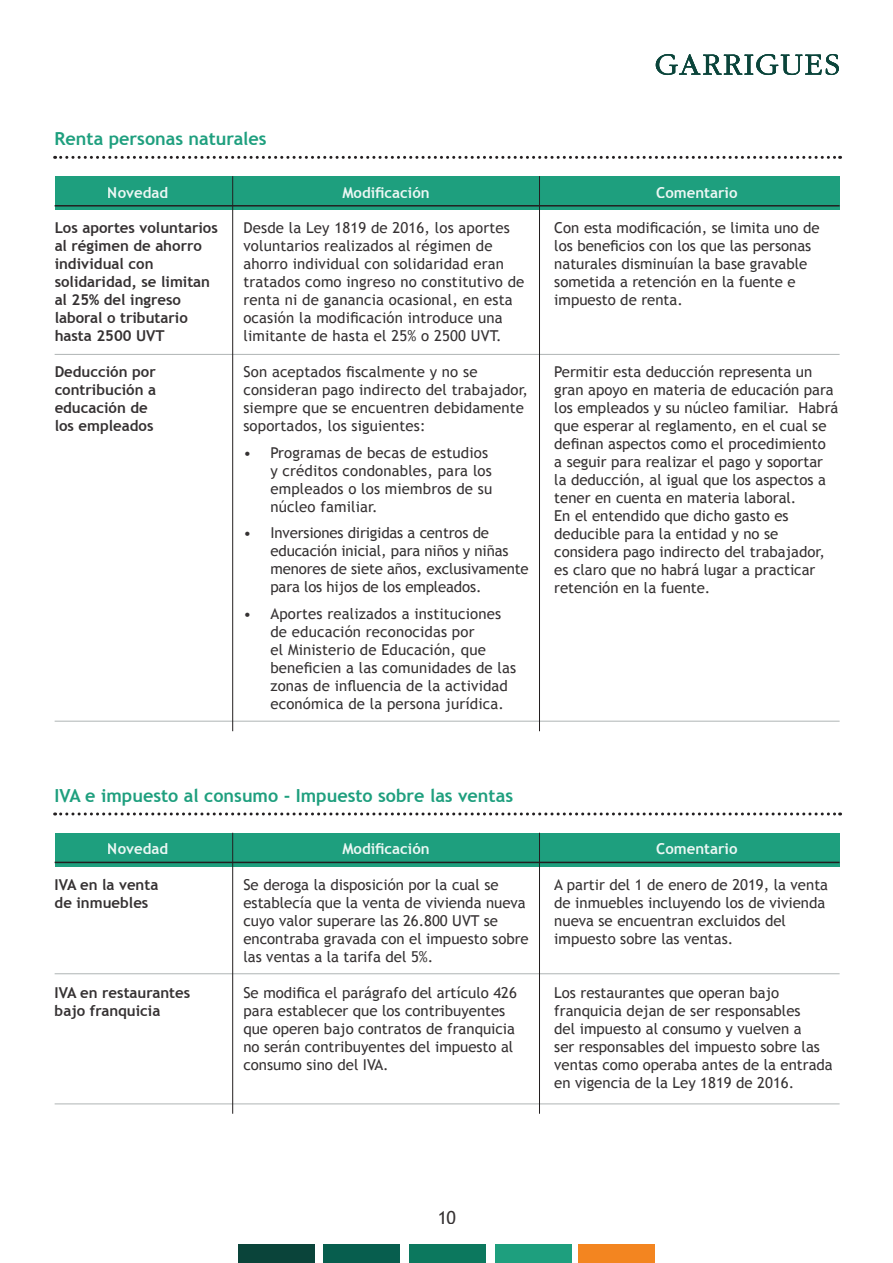
<style>
.page{position:relative;width:893px;height:1263px;background:#fff}
.page>*{position:absolute;margin:0;border:0;box-sizing:border-box;transform-origin:0 0}
.t1{font:700 18px "Trebuchet MS";color:#1e9f7e}
.t2{font:18px "Trebuchet MS";color:#231f20}
.t3{font:15px/18px "Trebuchet MS";color:#231f20}
.t4{font:700 15px/18px "Trebuchet MS";color:#231f20}
.t5{font:700 15px "Trebuchet MS";color:#fff}
</style>
<div class="page">
<div style="left:579px;top:1244px;width:76px;height:19px;background:#f38520"></div>
<div style="left:495px;top:1244px;width:77px;height:19px;background:#1e9f7e"></div>
<div style="left:410px;top:1244px;width:76px;height:19px;background:#0c785e"></div>
<div style="left:324px;top:1244px;width:76px;height:19px;background:#075e4e"></div>
<div style="left:238px;top:1244px;width:76px;height:19px;background:#0a443a"></div>
<svg style="left:656px;top:54px;width:183px;height:21px"></svg>
<div style="left:55px;top:176px;width:785px;height:34px;background:#1e9f7e"></div>
<div style="left:55px;top:833px;width:785px;height:33px;background:#1e9f7e"></div>
<hr style="left:55px;top:354px;width:785px;height:1px;background:#afb4b4">
<hr style="left:55px;top:973px;width:785px;height:1px;background:#afb4b4">
<hr style="left:55px;top:1103px;width:785px;height:1px;background:#afb4b4">
<hr style="left:55px;top:721px;width:785px;height:1px;background:#afb4b4">
<hr style="left:55px;top:205px;width:785px;height:2px;background:#231f20">
<hr style="left:55px;top:862px;width:785px;height:1px;background:#231f20">
<svg style="left:55px;top:156px;width:786px;height:3px"></svg>
<svg style="left:55px;top:812px;width:786px;height:3px"></svg>
<hr style="left:232px;top:176px;width:1px;height:555px;background:#231f20">
<hr style="left:232px;top:833px;width:1px;height:281px;background:#231f20">
<hr style="left:539px;top:176px;width:1px;height:555px;background:#231f20">
<hr style="left:539px;top:833px;width:1px;height:281px;background:#231f20">
<p class="t1" style="left:55px;top:128px;width:214px">Renta personas naturales</p>
<p class="t5" style="left:108px;top:183px;width:62px">Novedad</p>
<p class="t5" style="left:342px;top:183px;width:89px">Modificación</p>
<p class="t5" style="left:656px;top:183px;width:83px">Comentario</p>
<p class="t4" style="left:55px;top:219px;width:165px">Los aportes voluntarios al régimen de ahorro individual con solidaridad, se limitan al 25% del ingreso laboral o tributario hasta 2500 UVT</p>
<p class="t4" style="left:55px;top:363px;width:103px">Deducción por contribución a educación de los empleados</p>
<p class="t3" style="left:243px;top:219px;width:282px">Desde la Ley 1819 de 2016, los aportes voluntarios realizados al régimen de ahorro individual con solidaridad eran tratados como ingreso no constitutivo de renta ni de ganancia ocasional, en esta ocasión la modificación introduce una limitante de hasta el 25% o 2500 UVT.</p>
<p class="t3" style="left:243px;top:363px;width:286px">Son aceptados fiscalmente y no se consideran pago indirecto del trabajador, siempre que se encuentren debidamente soportados, los siguientes:</p>
<p class="t3" style="left:270px;top:444px;width:223px;text-indent:-27px">• Programas de becas de estudios y créditos condonables, para los empleados o los miembros de su núcleo familiar.</p>
<p class="t3" style="left:270px;top:524px;width:260px;text-indent:-27px">• Inversiones dirigidas a centros de educación inicial, para niños y niñas menores de siete años, exclusivamente para los hijos de los empleados.</p>
<p class="t3" style="left:270px;top:605px;width:247px;text-indent:-27px">• Aportes realizados a instituciones de educación reconocidas por<br>el Ministerio de Educación, que beneficien a las comunidades de las zonas de influencia de la actividad económica de la persona jurídica.</p>
<p class="t3" style="left:554px;top:219px;width:267px">Con esta modificación, se limita uno de los beneficios con los que las personas naturales disminuían la base gravable sometida a retención en la fuente e impuesto de renta.</p>
<p class="t3" style="left:554px;top:363px;width:286px">Permitir esta deducción representa un gran apoyo en materia de educación para los empleados y su núcleo familiar. Habrá que esperar al reglamento, en el cual se definan aspectos como el procedimiento<br>a seguir para realizar el pago y soportar la deducción, al igual que los aspectos a tener en cuenta en materia laboral.<br>En el entendido que dicho gasto es deducible para la entidad y no se considera pago indirecto del trabajador, es claro que no habrá lugar a practicar retención en la fuente.</p>
<p class="t1" style="left:55px;top:784px;width:460px">IVA e impuesto al consumo - Impuesto sobre las ventas</p>
<p class="t5" style="left:108px;top:840px;width:62px">Novedad</p>
<p class="t4" style="left:55px;top:876px;width:105px">IVA en la venta de inmuebles</p>
<p class="t4" style="left:55px;top:984px;width:137px">IVA en restaurantes bajo franquicia</p>
<p class="t5" style="left:342px;top:840px;width:89px">Modificación</p>
<p class="t3" style="left:243px;top:876px;width:287px">Se deroga la disposición por la cual se establecía que la venta de vivienda nueva cuyo valor superare las 26.800 UVT se encontraba gravada con el impuesto sobre las ventas a la tarifa del 5%.</p>
<p class="t3" style="left:243px;top:984px;width:275px">Se modifica el parágrafo del artículo 426 para establecer que los contribuyentes que operen bajo contratos de franquicia no serán contribuyentes del impuesto al consumo sino del IVA.</p>
<p class="t5" style="left:656px;top:840px;width:83px">Comentario</p>
<p class="t3" style="left:554px;top:876px;width:275px">A partir del 1 de enero de 2019, la venta de inmuebles incluyendo los de vivienda nueva se encuentran excluidos del impuesto sobre las ventas.</p>
<p class="t3" style="left:554px;top:984px;width:280px">Los restaurantes que operan bajo franquicia dejan de ser responsables<br>del impuesto al consumo y vuelven a<br>ser responsables del impuesto sobre las ventas como operaba antes de la entrada en vigencia de la Ley 1819 de 2016.</p>
<p class="t2" style="left:437px;top:1206px;width:20px">10</p>
</div>
